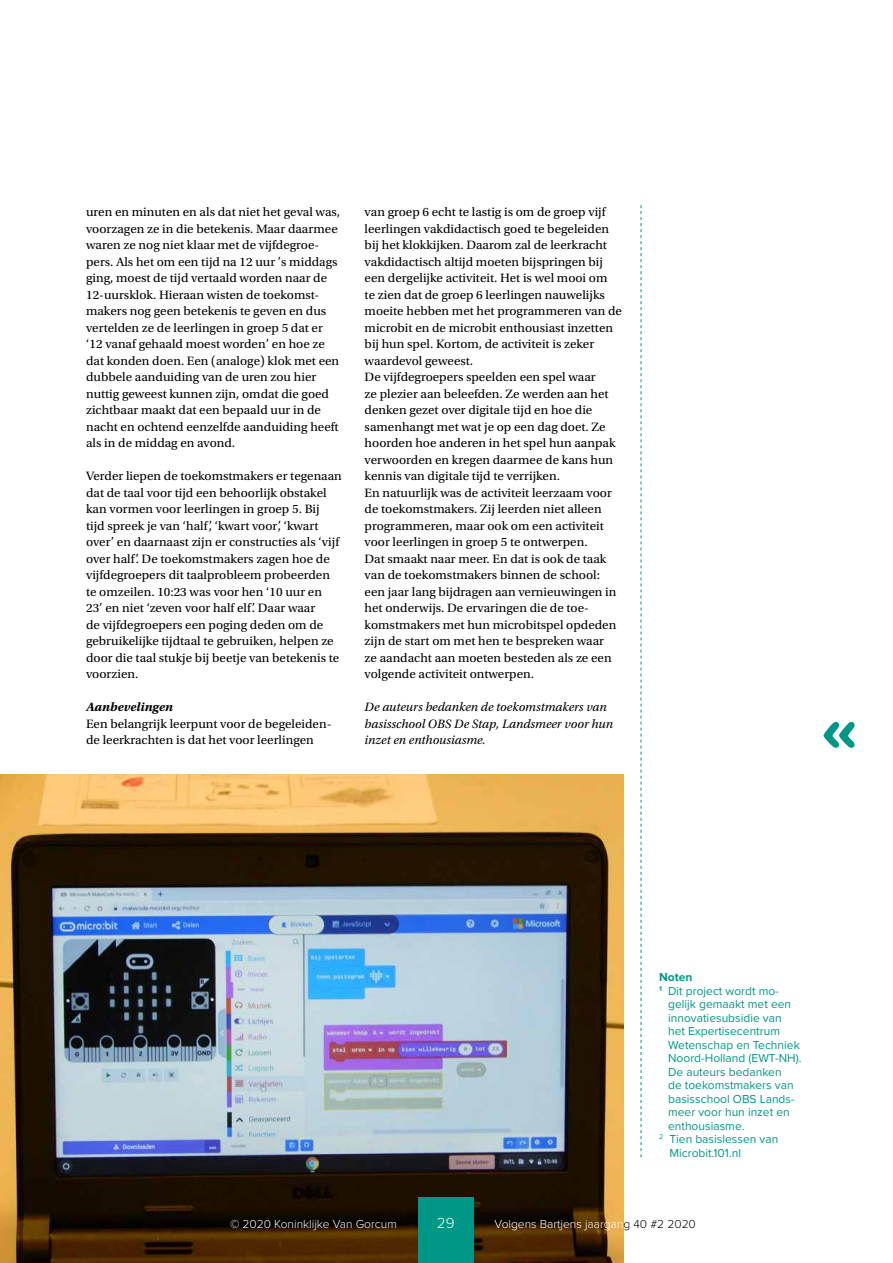
<style>
.page{position:relative;width:893px;height:1263px;background:#fff}
.page>*{position:absolute;margin:0;border:0;box-sizing:border-box;transform-origin:0 0}
.t1{font:300 15px "Proxima Nova";color:#fff}
.t2{font:12.75px/16.5px "Utopia Std";color:#000}
.t3{font:italic 12.75px/16.5px "Utopia Std";color:#000}
.t4{font:italic 700 12.75px "Utopia Std";color:#000}
.t5{font:12px "Proxima Nova";color:#009786}
.t6{font:300 12px "Proxima Nova";color:#fff}
.t7{font:700 12px "Proxima Nova";color:#009786}
.s1{color:#000}
</style>
<div class="page">
<img style="left:0;top:775px;width:623px;height:488px">
<svg style="left:641px;top:205px;width:1px;height:952px"></svg>
<svg style="left:823px;top:722px;width:32px;height:26px"></svg>
<div style="left:418px;top:1197px;width:55px;height:66px;background:#009786"></div>
<p class="t2" style="left:86px;top:204px;width:255px">uren en minuten en als dat niet het geval was, voorzagen ze in die betekenis. Maar daarmee waren ze nog niet klaar met de vijfdegroe&shy;pers. Als het om een tijd na 12 uur ’s middags ging, moest de tijd vertaald worden naar de 12-uursklok. Hieraan wisten de toekomst&shy;makers nog geen betekenis te geven en dus vertelden ze de leerlingen in groep 5 dat er ‘12 vanaf gehaald moest worden’ en hoe ze dat konden doen. Een (analoge) klok met een dubbele aanduiding van de uren zou hier nuttig geweest kunnen zijn, omdat die goed zichtbaar maakt dat een bepaald uur in de nacht en ochtend eenzelfde aanduiding heeft als in de middag en avond.</p>
<p class="t2" style="left:86px;top:468px;width:257px">Verder liepen de toekomstmakers er tegenaan dat de taal voor tijd een behoorlijk obstakel kan vormen voor leerlingen in groep 5. Bij<br>tijd spreek je van ‘half’, ‘kwart voor’, ‘kwart over’ en daarnaast zijn er constructies als ‘vijf over half’. De toekomstmakers zagen hoe de vijfdegroepers dit taalprobleem probeerden te omzeilen. 10:23 was voor hen ‘10 uur en<br>23’ en niet ‘zeven voor half elf’. Daar waar<br>de vijfdegroepers een poging deden om de gebruikelijke tijdtaal te gebruiken, helpen ze door die taal stukje bij beetje van betekenis te voorzien.</p>
<p class="t4" style="left:86px;top:699px;width:88px">Aanbevelingen</p>
<p class="t2" style="left:86px;top:715px;width:247px">Een belangrijk leerpunt voor de begeleiden&shy;de leerkrachten is dat het voor leerlingen</p>
<p class="t2" style="left:365px;top:204px;width:259px">van groep 6 echt te lastig is om de groep vijf leerlingen vakdidactisch goed te begeleiden bij het klokkijken. Daarom zal de leerkracht vakdidactisch altijd moeten bijspringen bij een dergelijke activiteit. Het is wel mooi om<br>te zien dat de groep 6 leerlingen nauwelijks moeite hebben met het programmeren van de microbit en de microbit enthousiast inzetten bij hun spel. Kortom, de activiteit is zeker waardevol geweest.<br>De vijfdegroepers speelden een spel waar<br>ze plezier aan beleefden. Ze werden aan het denken gezet over digitale tijd en hoe die samenhangt met wat je op een dag doet. Ze hoorden hoe anderen in het spel hun aanpak verwoorden en kregen daarmee de kans hun kennis van digitale tijd te verrijken.<br>En natuurlijk was de activiteit leerzaam voor de toekomstmakers. Zij leerden niet alleen programmeren, maar ook om een activiteit voor leerlingen in groep 5 te ontwerpen.<br>Dat smaakt naar meer. En dat is ook de taak van de toekomstmakers binnen de school: een jaar lang bijdragen aan vernieuwingen in het onderwijs. De ervaringen die de toe&shy;komstmakers met hun microbitspel opdeden zijn de start om met hen te bespreken waar<br>ze aandacht aan moeten besteden als ze een volgende activiteit ontwerpen.</p>
<p class="t3" style="left:365px;top:699px;width:250px">De auteurs bedanken de toekomstmakers van basisschool OBS De Stap, Landsmeer voor hun inzet en enthousiasme.</p>
<p class="t7" style="left:659px;top:970px;width:35px">Noten</p>
<p class="t5" style="left:659px;top:982px;width:121px"><sup>1</sup> Dit project wordt mo-</p>
<p class="t5" style="left:668px;top:995px;width:124px">gelijk gemaakt met een</p>
<p class="t5" style="left:668px;top:1009px;width:115px">innovatiesubsidie van</p>
<p class="t5" style="left:668px;top:1022px;width:113px">het Expertisecentrum</p>
<p class="t5" style="left:668px;top:1036px;width:133px">Wetenschap en Techniek</p>
<p class="t5" style="left:668px;top:1049px;width:135px">Noord-Holland (EWT-NH).</p>
<p class="t5" style="left:668px;top:1063px;width:115px">De auteurs bedanken</p>
<p class="t5" style="left:668px;top:1076px;width:127px">de toekomstmakers van</p>
<p class="t5" style="left:668px;top:1090px;width:128px">basisschool OBS Lands-</p>
<p class="t5" style="left:668px;top:1103px;width:123px">meer voor hun inzet en</p>
<p class="t5" style="left:668px;top:1117px;width:78px">enthousiasme.</p>
<p class="t5" style="left:659px;top:1130px;width:121px"><sup>2</sup> Tien basislessen van</p>
<p class="t5" style="left:669px;top:1144px;width:73px">Microbit.101.nl</p>
<p class="t6" style="left:230px;top:1218px;width:168px">© 2020 Koninklijke Van Gorcum</p>
<p class="t1" style="left:437px;top:1216px;width:19px">29</p>
<p class="t6" style="left:495px;top:1218px;width:203px">Volgens Bartjens jaargan<span class="s1">g 40 #2 2020</span></p>
</div>
